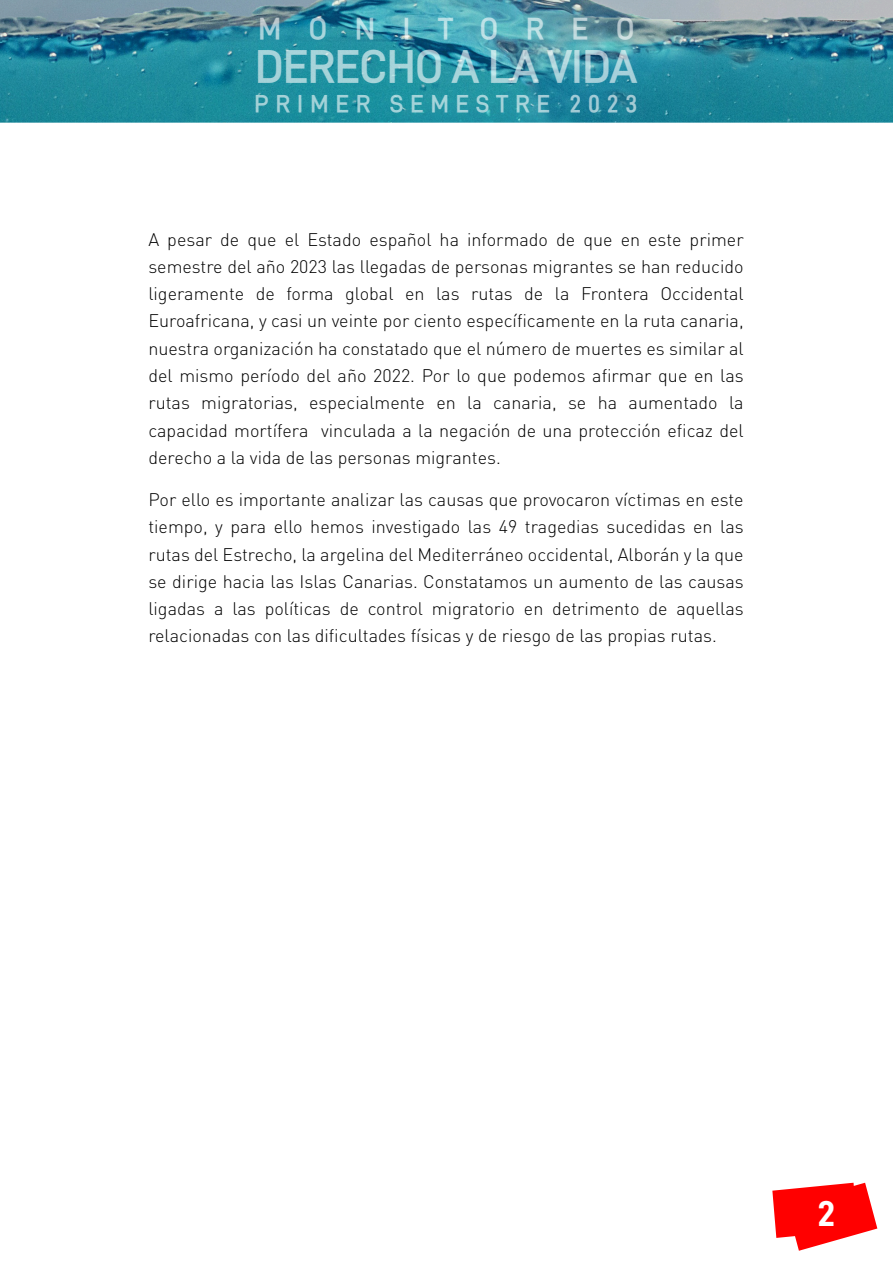
<style>
.page{position:relative;width:893px;height:1263px;background:#fff}
.page>*{position:absolute;margin:0;border:0;box-sizing:border-box;transform-origin:0 0}
.t1{font:700 45px "D DIN PRO Semi";color:rgb(255 255 255/.6)}
.t2{font:36px "D DIN PRO Bold";color:#fff}
.t3{font:700 30px "D DIN PRO Semi";letter-spacing:.93em;color:rgb(255 255 255/.6)}
.t4{font:700 24px "D DIN PRO Semi";letter-spacing:.3em;color:rgb(255 255 255/.6)}
.t5{font:300 18px/27.3px "DIN Pro";color:#000;text-align:justify}
</style>
<div class="page">
<img style="left:0;top:0;width:893px;height:123px">
<svg style="left:772px;top:1183px;width:105px;height:68px"></svg>
<h3 class="t3" style="left:258px;top:14px;width:377px">MONITOREO</h3>
<h1 class="t1" style="left:256px;top:45px;width:383px">DERECHO A LA VIDA</h1>
<h3 class="t4" style="left:255px;top:92px;width:384px">PRIMER SEMESTRE 2023</h3>
<p class="t5" style="left:148px;top:227px;width:597px">A pesar de que el Estado español ha informado de que en este primer semestre del año 2023 las llegadas de personas migrantes se han reducido ligeramente de forma global en las rutas de la Frontera Occidental Euroafricana, y casi un veinte por ciento específicamente en la ruta canaria, nuestra organización ha constatado que el número de muertes es similar al del mismo período del año 2022. Por lo que podemos afirmar que en las rutas migratorias, especialmente en la canaria, se ha aumentado la capacidad mortífera vinculada a la negación de una protección eficaz del derecho a la vida de las personas migrantes.</p>
<p class="t5" style="left:148px;top:488px;width:597px">Por ello es importante analizar las causas que provocaron víctimas en este tiempo, y para ello hemos investigado las 49 tragedias sucedidas en las rutas del Estrecho, la argelina del Mediterráneo occidental, Alborán y la que se dirige hacia las Islas Canarias. Constatamos un aumento de las causas ligadas a las políticas de control migratorio en detrimento de aquellas relacionadas con las dificultades físicas y de riesgo de las propias rutas.</p>
<h2 class="t2" style="left:817px;top:1196px;width:19px">2</h2>
</div>
